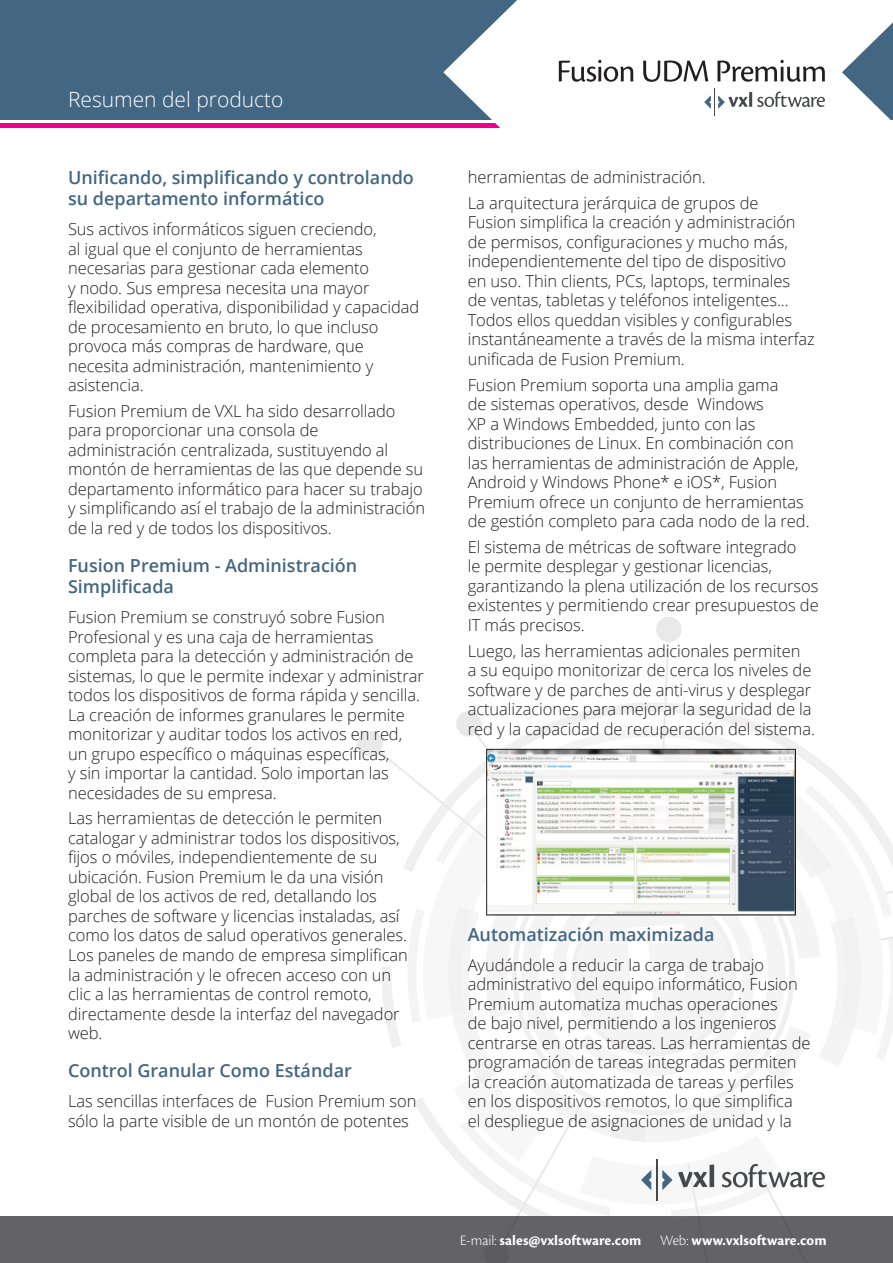
<style>
.page{position:relative;width:893px;height:1263px;background:#fff}
.page>*{position:absolute;margin:0;border:0;box-sizing:border-box;transform-origin:0 0}
.t1{font:300 21px "Open Sans";color:#fff}
.Paragraph{font:600 18px/21px "Open Sans";color:#436682}
.Body_copy{font:300 16.5px/19.5px "Open Sans";letter-spacing:-.005em;color:#231f20}
.t2{font:700 15px "Cronos Pro";letter-spacing:.005em;color:#fff}
.s1{font-weight:300}
</style>
<div class="page">
<div style="left:0;top:1216px;width:893px;height:47px;background:#636366"></div>
<div style="left:0;top:0;width:893px;height:119px;background:#436682"></div>
<div style="left:0;top:123px;width:886px;height:5px;background:#ed028c"></div>
<svg style="left:443px;top:0;width:450px;height:128px;fill:#fff"></svg>
<svg style="left:704px;top:88px;width:121px;height:28px;background:#e0e1e2"></svg>
<svg style="left:559px;top:60px;width:74px;height:22px;background:#bdbbbc"></svg>
<svg style="left:643px;top:61px;width:65px;height:21px"></svg>
<svg style="left:717px;top:60px;width:108px;height:22px;background:#bebdbd"></svg>
<svg style="left:357px;top:617px;width:536px;height:599px"></svg>
<hr style="left:656px;top:1159px;width:1px;height:42px;background:#46484a">
<img style="left:488px;top:751px;width:306px;height:162px">
<div style="left:486px;top:749px;width:310px;height:166px;border:1px solid #231f20"></div>
<p class="t1" style="left:68px;top:85px;width:217px">Resumen del producto</p>
<p class="Paragraph" style="left:68px;top:166px;width:347px">Unificando, simplificando y controlando su departamento informático</p>
<p class="Body_copy" style="left:68px;top:219px;width:353px">Sus activos informáticos siguen creciendo,<br>al igual que el conjunto de herramientas necesarias para gestionar cada elemento<br>y nodo. Sus empresa necesita una mayor flexibilidad operativa, disponibilidad y capacidad de procesamiento en bruto, lo que incluso provoca más compras de hardware, que necesita administración, mantenimiento y asistencia.</p>
<p class="Body_copy" style="left:68px;top:401px;width:359px">Fusion Premium de VXL ha sido desarrollado para proporcionar una consola de administración centralizada, sustituyendo al montón de herramientas de las que depende su departamento informático para hacer su trabajo y simplificando así el trabajo de la administración de la red y de todos los dispositivos.</p>
<p class="Paragraph" style="left:68px;top:554px;width:291px">Fusion Premium - Administración<br>Simplificada</p>
<p class="Body_copy" style="left:68px;top:607px;width:357px">Fusion Premium se construyó sobre Fusion Profesional y es una caja de herramientas completa para la detección y administración de sistemas, lo que le permite indexar y administrar todos los dispositivos de forma rápida y sencilla.<br>La creación de informes granulares le permite monitorizar y auditar todos los activos en red, un grupo específico o máquinas específicas,<br>y sin importar la cantidad. Solo importan las necesidades de su empresa.</p>
<p class="Body_copy" style="left:68px;top:808px;width:341px">Las herramientas de detección le permiten catalogar y administrar todos los dispositivos, fijos o móviles, independientemente de su ubicación. Fusion Premium le da una visión global de los activos de red, detallando los parches de software y licencias instaladas, así como los datos de salud operativos generales.<br>Los paneles de mando de empresa simplifican la administración y le ofrecen acceso con un clic a las herramientas de control remoto, directamente desde la interfaz del navegador web.</p>
<p class="Paragraph" style="left:68px;top:1059px;width:285px">Control Granular Como Estándar</p>
<p class="Body_copy" style="left:68px;top:1091px;width:350px">Las sencillas interfaces de Fusion Premium son sólo la parte visible de un montón de potentes</p>
<p class="Body_copy" style="left:468px;top:167px;width:240px">herramientas de administración.</p>
<p class="Body_copy" style="left:468px;top:192px;width:349px">La arquitectura jerárquica de grupos de<br>Fusion simplifica la creación y administración de permisos, configuraciones y mucho más, independientemente del tipo de dispositivo<br>en uso. Thin clients, PCs, laptops, terminales<br>de ventas, tabletas y teléfonos inteligentes...<br>Todos ellos queddan visibles y configurables instantáneamente a través de la misma interfaz unificada de Fusion Premium.</p>
<p class="Body_copy" style="left:468px;top:374px;width:343px">Fusion Premium soporta una amplia gama<br>de sistemas operativos, desde Windows<br>XP a Windows Embedded, junto con las distribuciones de Linux. En combinación con las herramientas de administración de Apple, Android y Windows Phone* e iOS*, Fusion Premium ofrece un conjunto de herramientas de gestión completo para cada nodo de la red.</p>
<p class="Body_copy" style="left:468px;top:537px;width:352px">El sistema de métricas de software integrado<br>le permite desplegar y gestionar licencias, garantizando la plena utilización de los recursos existentes y permitiendo crear presupuestos de IT más precisos.</p>
<p class="Body_copy" style="left:468px;top:641px;width:349px">Luego, las herramientas adicionales permiten<br>a su equipo monitorizar de cerca los niveles de software y de parches de anti-virus y desplegar actualizaciones para mejorar la seguridad de la red y la capacidad de recuperación del sistema.</p>
<p class="Paragraph" style="left:468px;top:923px;width:248px">Automatización maximizada</p>
<p class="Body_copy" style="left:468px;top:955px;width:344px">Ayudándole a reducir la carga de trabajo administrativo del equipo informático, Fusion Premium automatiza muchas operaciones<br>de bajo nivel, permitiendo a los ingenieros centrarse en otras tareas. Las herramientas de programación de tareas integradas permiten la creación automatizada de tareas y perfiles en los dispositivos remotos, lo que simplifica<br>el despliegue de asignaciones de unidad y la</p>
<p class="t2" style="left:460px;top:1231px;width:368px"><span class="s1">E-mail:</span> sales@vxlsoftware.com <span class="s1">Web:</span> www.vxlsoftware.com</p>
</div>
